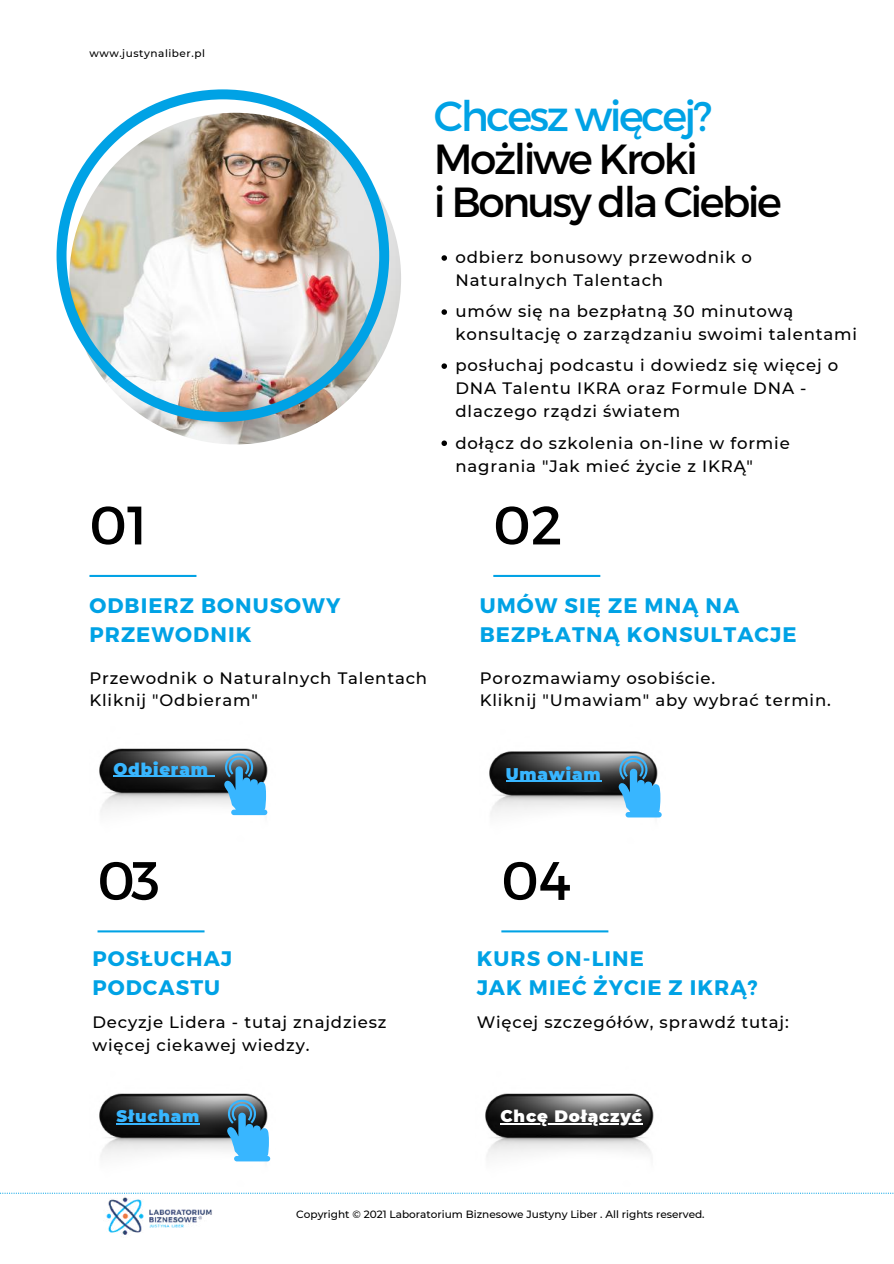
<style>
.page{position:relative;width:894px;height:1264px;background:#fff}
.page>*{position:absolute;margin:0;border:0;box-sizing:border-box;transform-origin:0 0}
.t1{font:54px "Montserrat";color:#000}
.t2{font:42px/42.8px "Montserrat";letter-spacing:-.06em;color:#000}
.t3{font:42px "Montserrat";letter-spacing:-.06em;color:#00a2e5}
.t4{font:700 21px/29.2px "Montserrat";letter-spacing:.05em;color:#00a2e5}
.t5{font:500 16.5px/23px "Montserrat";letter-spacing:.05em;color:#000}
.t6{font:900 16.5px "Montserrat";letter-spacing:.05em;color:#38b6ff}
.t7{font:900 16.5px "Montserrat";letter-spacing:.05em;color:#fff}
.t8{font:500 10.5px "Montserrat";color:#000}
.t9{font:500 10.5px "Montserrat";letter-spacing:.05em;color:#000}
</style>
<div class="page">
<svg style="left:89px;top:575px;width:107px;height:2px"></svg>
<svg style="left:493px;top:575px;width:107px;height:2px"></svg>
<svg style="left:97px;top:930px;width:107px;height:2px"></svg>
<svg style="left:501px;top:930px;width:107px;height:2px"></svg>
<img style="left:69px;top:113px;width:332px;height:331px;border-radius:50%">
<img style="left:57px;top:89px;width:332px;height:333px">
<img style="left:476px;top:1093px;width:185px;height:101px">
<hr style="left:500px;top:1123px;width:142px;height:1px;background:#fff">
<img style="left:90px;top:1093px;width:184px;height:101px">
<hr style="left:116px;top:1123px;width:84px;height:1px;background:#38b6ff">
<svg style="left:226px;top:1098px;width:44px;height:63px;background:#589fc7"></svg>
<img style="left:103px;top:1193px;width:112px;height:42px">
<svg style="left:0;top:1192px;width:893px;height:1px"></svg>
<img style="left:489px;top:751px;width:173px;height:67px">
<svg style="left:617px;top:754px;width:44px;height:63px;background:#5ca2ca"></svg>
<img style="left:99px;top:748px;width:169px;height:68px">
<hr style="left:113px;top:775px;width:96px;height:1px;background:#38b6ff">
<svg style="left:223px;top:752px;width:44px;height:63px;background:#549bc4"></svg>
<svg style="left:441px;top:255px;width:6px;height:6px"></svg>
<svg style="left:441px;top:309px;width:6px;height:6px"></svg>
<svg style="left:441px;top:363px;width:6px;height:6px"></svg>
<svg style="left:441px;top:440px;width:6px;height:6px"></svg>
<hr style="left:505px;top:781px;width:96px;height:1px;background:#38b6ff">
<p class="t9" style="left:89px;top:47px;width:117px">www.justynaliber.pl</p>
<h2 class="t3" style="left:434px;top:89px;width:280px">Chcesz więcej?</h2>
<h2 class="t2" style="left:434px;top:136px;width:349px">Możliwe Kroki<br>i Bonusy dla Ciebie</h2>
<p class="t5" style="left:455px;top:246px;width:298px">odbierz bonusowy przewodnik o<br>Naturalnych Talentach</p>
<p class="t5" style="left:455px;top:300px;width:403px">umów się na bezpłatną 30 minutową konsultację o zarządzaniu swoimi talentami</p>
<p class="t5" style="left:455px;top:354px;width:384px">posłuchaj podcastu i dowiedz się więcej o<br>DNA Talentu IKRA oraz Formule DNA - dlaczego rządzi światem</p>
<p class="t5" style="left:455px;top:431px;width:336px">dołącz do szkolenia on-line w formie nagrania "Jak mieć życie z IKRĄ"</p>
<h1 class="t1" style="left:89px;top:490px;width:60px">01</h1>
<h1 class="t1" style="left:493px;top:490px;width:71px">02</h1>
<p class="t4" style="left:89px;top:590px;width:252px">ODBIERZ BONUSOWY<br>PRZEWODNIK</p>
<p class="t4" style="left:479px;top:590px;width:318px">UMÓW SIĘ ZE MNĄ NA<br>BEZPŁATNĄ KONSULTACJE</p>
<p class="t5" style="left:89px;top:666px;width:339px;line-height:22.5px">Przewodnik o Naturalnych Talentach<br>Kliknij "Odbieram"</p>
<p class="t5" style="left:479px;top:666px;width:352px;line-height:22.5px">Porozmawiamy osobiście.<br>Kliknij "Umawiam" aby wybrać termin.</p>
<p class="t6" style="left:113px;top:758px;width:96px">Odbieram</p>
<p class="t6" style="left:505px;top:763px;width:96px">Umawiam</p>
<h1 class="t1" style="left:97px;top:845px;width:64px">03</h1>
<h1 class="t1" style="left:501px;top:845px;width:71px">04</h1>
<p class="t4" style="left:92px;top:942px;width:141px">POSŁUCHAJ<br>PODCASTU</p>
<p class="t4" style="left:476px;top:942px;width:282px">KURS ON-LINE<br>JAK MIEĆ ŻYCIE Z IKRĄ?</p>
<p class="t5" style="left:92px;top:1010px;width:295px;line-height:22.5px">Decyzje Lidera - tutaj znajdziesz więcej ciekawej wiedzy.</p>
<p class="t5" style="left:476px;top:1010px;width:313px">Więcej szczegółów, sprawdź tutaj:</p>
<p class="t6" style="left:116px;top:1106px;width:84px">Słucham</p>
<p class="t7" style="left:500px;top:1106px;width:143px">Chcę Dołączyć</p>
<p class="t8" style="left:296px;top:1207px;width:410px">Copyright © 2021 Laboratorium Biznesowe Justyny Liber . All rights reserved.</p>
</div>
